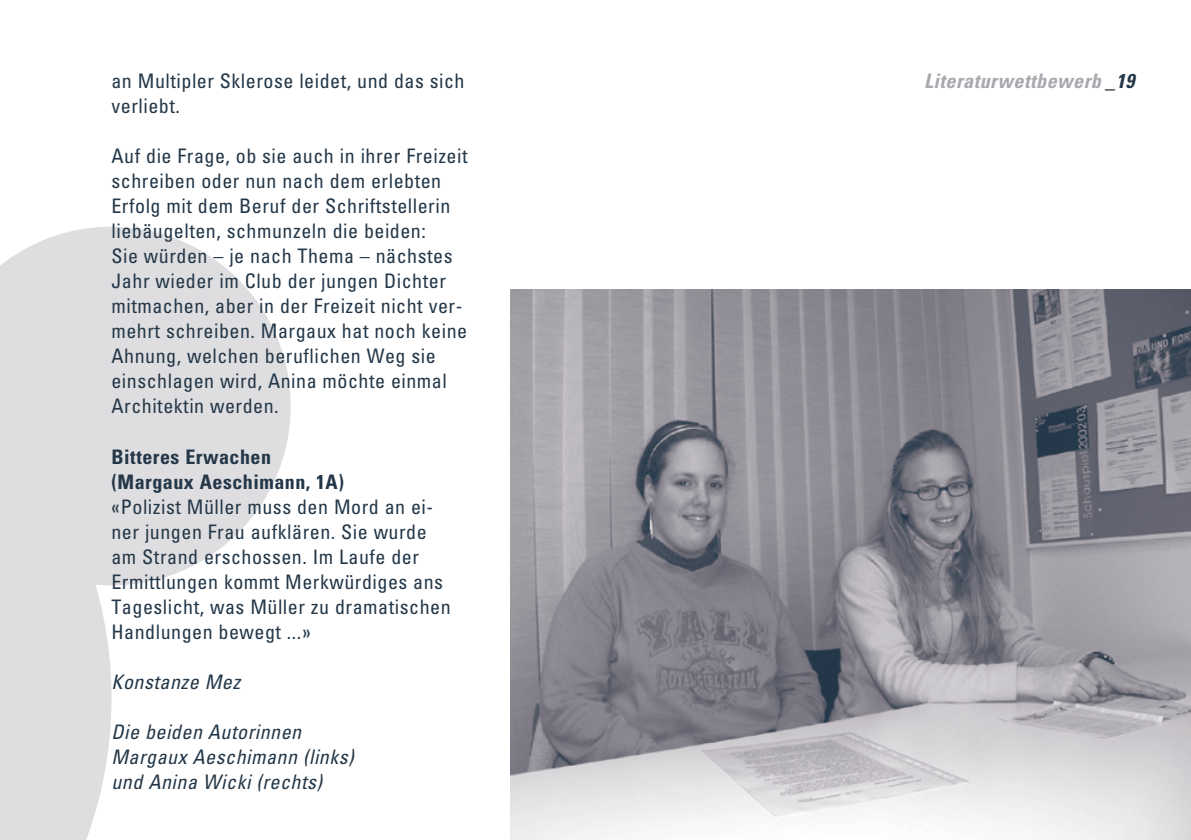
<style>
.page{position:relative;width:1191px;height:840px;background:#fff}
.page>*{position:absolute;margin:0;border:0;box-sizing:border-box;transform-origin:0 0}
.Lauftext{font:condensed 20px/25px "Univers";letter-spacing:.025em;color:#233748}
.Lead___Auszeichnung_Lauftext{font:italic condensed 20px "Univers";letter-spacing:.025em;color:#233748}
.Untertitel_o_E{font:700 condensed 20px "Univers";letter-spacing:.025em;color:#233748}
.Normal_kursiv_rechts{font:italic 700 condensed 20px "Univers";letter-spacing:.025em;color:#aaa8af}
.s1{color:#231f20}
.s2{color:#233748}
</style>
<div class="page">
<div style="left:0;top:585px;width:111px;height:254px;background:#dedddf"></div>
<img style="left:510px;top:289px;width:681px;height:550px">
<svg style="left:0;top:227px;width:291px;height:358px;background:#e2e1e3"></svg>
<p class="Lauftext" style="left:111px;top:68px;width:355px">an Multipler Sklerose leidet, und das sich</p>
<p class="Normal_kursiv_rechts" style="left:924px;top:69px;width:212px">Literaturwettbewerb <span class="s1">_</span><span class="s2">19</span></p>
<p class="Lauftext" style="left:111px;top:93px;width:70px">verliebt.</p>
<p class="Lauftext" style="left:111px;top:143px;width:358px">Auf die Frage, ob sie auch in ihrer Freizeit schreiben oder nun nach dem erlebten Erfolg mit dem Beruf der Schriftstellerin liebäugelten, schmunzeln die beiden:<br>Sie würden – je nach Thema – nächstes Jahr wieder im Club der jungen Dichter mitmachen, aber in der Freizeit nicht ver&shy;mehrt schreiben. Margaux hat noch keine Ahnung, welchen beruflichen Weg sie einschlagen wird, Anina möchte einmal Architektin werden.</p>
<p class="Untertitel_o_E" style="left:111px;top:444px;width:161px">Bitteres Erwachen</p>
<p class="Untertitel_o_E" style="left:111px;top:469px;width:234px">(Margaux Aeschimann, 1A)</p>
<p class="Lauftext" style="left:111px;top:493px;width:341px">«Polizist Müller muss den Mord an ei&shy;ner jungen Frau aufklären. Sie wurde am Strand erschossen. Im Laufe der Ermittlungen kommt Merkwürdiges ans Tageslicht, was Müller zu dramatischen Handlungen bewegt ...»</p>
<p class="Lead___Auszeichnung_Lauftext" style="left:111px;top:668px;width:130px">Konstanze Mez</p>
<p class="Lead___Auszeichnung_Lauftext" style="left:111px;top:718px;width:191px">Die beiden Autorinnen</p>
<p class="Lead___Auszeichnung_Lauftext" style="left:111px;top:743px;width:244px">Margaux Aeschimann (links)</p>
<p class="Lead___Auszeichnung_Lauftext" style="left:111px;top:768px;width:212px">und Anina Wicki (rechts)</p>
</div>
